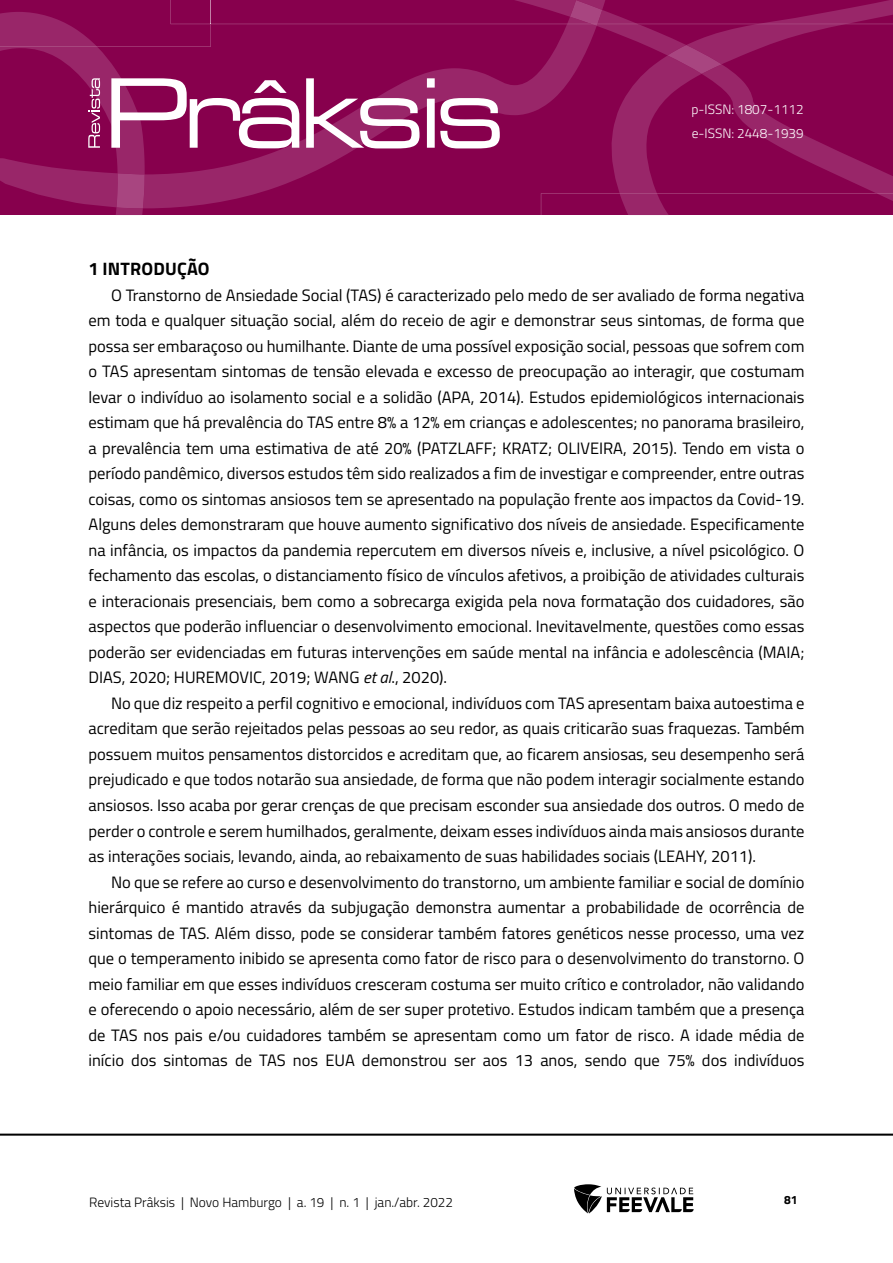
<style>
.page{position:relative;width:893px;height:1263px;background:#fff}
.page>*{position:absolute;margin:0;border:0;box-sizing:border-box;transform-origin:0 0}
.TITILO_1{font:700 18px "Titillium Web";letter-spacing:.01em;color:#000}
.Corpo_de_texto{font:16.5px/25.5px "Titillium Web";color:#000;text-align:justify}
.t1{font:300 13.5px "Titillium Web";color:#000}
.t2{font:300 13.5px/24px "Titillium Web";color:#fff}
.t3{font:700 12px "Titillium Web";color:#000}
.s1{font-style:italic}
</style>
<div class="page">
<hr style="left:0;top:1133px;width:893px;height:3px;background:#000">
<svg style="left:574px;top:1184px;width:120px;height:29px"></svg>
<svg style="left:0;top:0;width:893px;height:215px;background:#8f1259"></svg>
<p class="t2" style="left:691px;top:97px;width:114px">p-ISSN: 1807-1112 e-ISSN: 2448-1939</p>
<p class="TITILO_1" style="left:88px;top:255px;width:123px">1 INTRODUÇÃO</p>
<p class="Corpo_de_texto" style="left:88px;top:282px;width:718px;text-indent:22px">O Transtorno de Ansiedade Social (TAS) é caracterizado pelo medo de ser avaliado de forma negativa em toda e qualquer situação social, além do receio de agir e demonstrar seus sintomas, de forma que possa ser embaraçoso ou humilhante. Diante de uma possível exposição social, pessoas que sofrem com o TAS apresentam sintomas de tensão elevada e excesso de preocupação ao interagir, que costumam levar o indivíduo ao isolamento social e a solidão (APA, 2014). Estudos epidemiológicos internacionais estimam que há prevalência do TAS entre 8% a 12% em crianças e adolescentes; no panorama brasileiro, a prevalência tem uma estimativa de até 20% (PATZLAFF; KRATZ; OLIVEIRA, 2015). Tendo em vista o período pandêmico, diversos estudos têm sido realizados a fim de investigar e compreender, entre outras coisas, como os sintomas ansiosos tem se apresentado na população frente aos impactos da Covid-19.<br>Alguns deles demonstraram que houve aumento significativo dos níveis de ansiedade. Especificamente na infância, os impactos da pandemia repercutem em diversos níveis e, inclusive, a nível psicológico. O fechamento das escolas, o distanciamento físico de vínculos afetivos, a proibição de atividades culturais e interacionais presenciais, bem como a sobrecarga exigida pela nova formatação dos cuidadores, são aspectos que poderão influenciar o desenvolvimento emocional. Inevitavelmente, questões como essas poderão ser evidenciadas em futuras intervenções em saúde mental na infância e adolescência (MAIA; DIAS, 2020; HUREMOVIC, 2019; WANG <span class="s1">et al</span>., 2020).</p>
<p class="Corpo_de_texto" style="left:88px;top:690px;width:717px;text-indent:22px">No que diz respeito a perfil cognitivo e emocional, indivíduos com TAS apresentam baixa autoestima e acreditam que serão rejeitados pelas pessoas ao seu redor, as quais criticarão suas fraquezas. Também possuem muitos pensamentos distorcidos e acreditam que, ao ficarem ansiosas, seu desempenho será prejudicado e que todos notarão sua ansiedade, de forma que não podem interagir socialmente estando ansiosos. Isso acaba por gerar crenças de que precisam esconder sua ansiedade dos outros. O medo de perder o controle e serem humilhados, geralmente, deixam esses indivíduos ainda mais ansiosos durante as interações sociais, levando, ainda, ao rebaixamento de suas habilidades sociais (LEAHY, 2011).</p>
<p class="Corpo_de_texto" style="left:88px;top:868px;width:717px;text-indent:22px">No que se refere ao curso e desenvolvimento do transtorno, um ambiente familiar e social de domínio hierárquico é mantido através da subjugação demonstra aumentar a probabilidade de ocorrência de sintomas de TAS. Além disso, pode se considerar também fatores genéticos nesse processo, uma vez que o temperamento inibido se apresenta como fator de risco para o desenvolvimento do transtorno. O meio familiar em que esses indivíduos cresceram costuma ser muito crítico e controlador, não validando e oferecendo o apoio necessário, além de ser super protetivo. Estudos indicam também que a presença de TAS nos pais e/ou cuidadores também se apresentam como um fator de risco. A idade média de início dos sintomas de TAS nos EUA demonstrou ser aos 13 anos, sendo que 75% dos indivíduos</p>
<p class="t1" style="left:89px;top:1192px;width:365px">Revista Prâksis | Novo Hamburgo | a. 19 | n. 1 | jan./abr. 2022</p>
<p class="t3" style="left:784px;top:1190px;width:15px">81</p>
</div>
